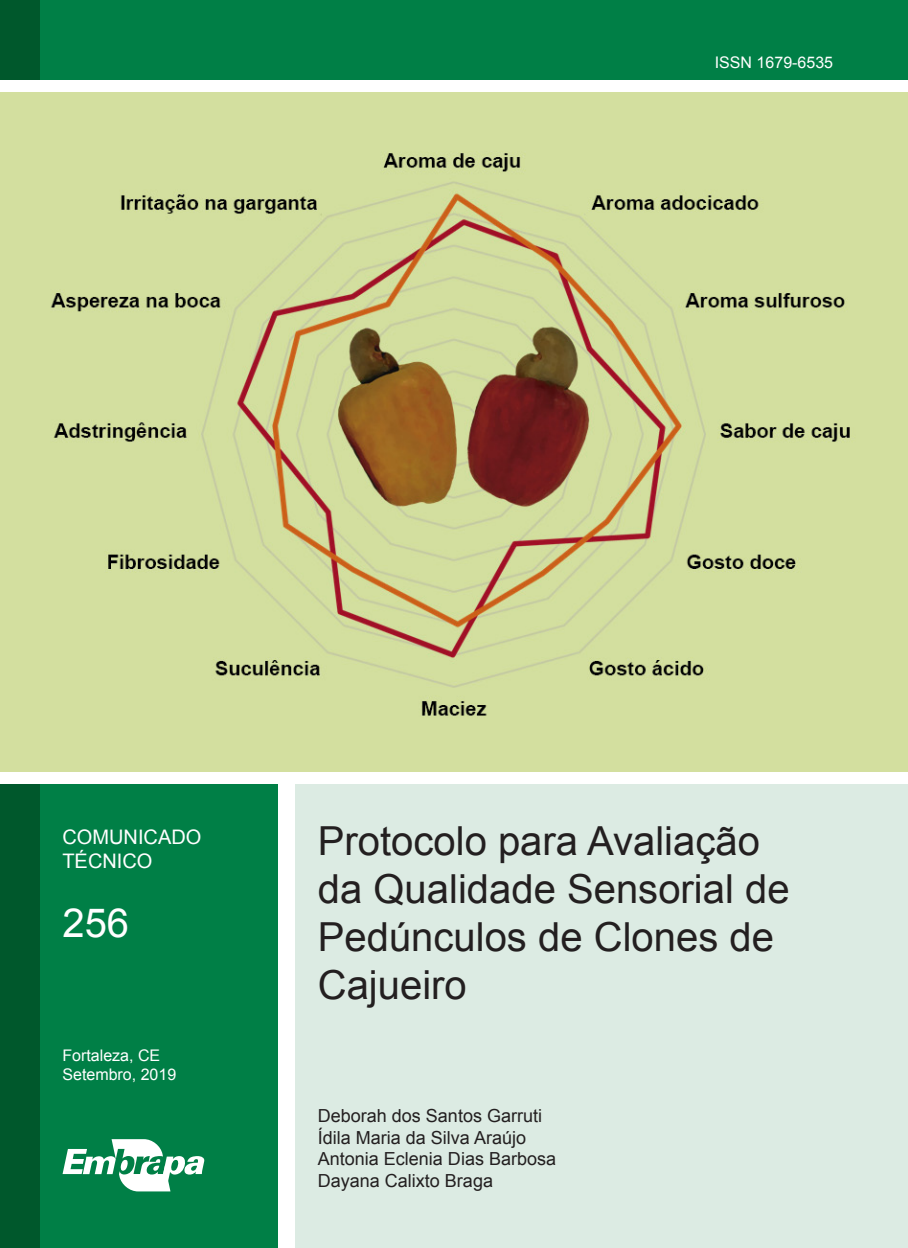
<style>
.page{position:relative;width:908px;height:1248px;background:#fff}
.page>*{position:absolute;margin:0;border:0;box-sizing:border-box;transform-origin:0 0}
.TITULO_CAPA{font:40px/48px "Arial";color:#231f20}
.NUMERO_PUBLICACAO{font:40px "Arial";color:#fff}
.COMUNICADO_TECNICO{font:20px/24px "Arial";color:#fff}
.AUTOR_CAPA{font:18px "Arial";color:#231f20}
.NUMERO_ISSN{font:16px "Arial";color:#fff}
.CIDADE_-_MES_-_ESTAD{font:16px "Arial";color:#fff}
</style>
<div class="page">
<div style="left:0;top:784px;width:277px;height:463px;background:#007f46"></div>
<div style="left:295px;top:784px;width:612px;height:463px;background:#dcebe3"></div>
<div style="left:0;top:0;width:907px;height:80px;background:#007f46"></div>
<div style="left:0;top:0;width:40px;height:79px;background:#00582c"></div>
<svg style="left:63px;top:1139px;width:141px;height:52px"></svg>
<div style="left:0;top:784px;width:40px;height:463px;background:#00582c"></div>
<img style="left:0;top:93px;width:907px;height:678px">
<p class="NUMERO_ISSN" style="left:714px;top:52px;width:120px">ISSN 1679-6535</p>
<p class="COMUNICADO_TECNICO" style="left:62px;top:825px;width:140px">COMUNICADO<br>TÉCNICO</p>
<p class="NUMERO_PUBLICACAO" style="left:62px;top:896px;width:68px">256</p>
<p class="CIDADE_-_MES_-_ESTAD" style="left:62px;top:1044px;width:99px">Fortaleza, CE</p>
<p class="NUMERO_ISSN" style="left:62px;top:1063px;width:115px">Setembro, 2019</p>
<p class="TITULO_CAPA" style="left:317px;top:817px;width:473px">Protocolo para Avaliação da Qualidade Sensorial de<br>Pedúnculos de Clones de<br>Cajueiro</p>
<p class="AUTOR_CAPA" style="left:317px;top:1103px;width:226px">Deborah dos Santos Garruti</p>
<p class="AUTOR_CAPA" style="left:317px;top:1125px;width:210px">Ídila Maria da Silva Araújo</p>
<p class="AUTOR_CAPA" style="left:317px;top:1147px;width:240px">Antonia Eclenia Dias Barbosa</p>
<p class="AUTOR_CAPA" style="left:317px;top:1168px;width:177px">Dayana Calixto Braga</p>
</div>
